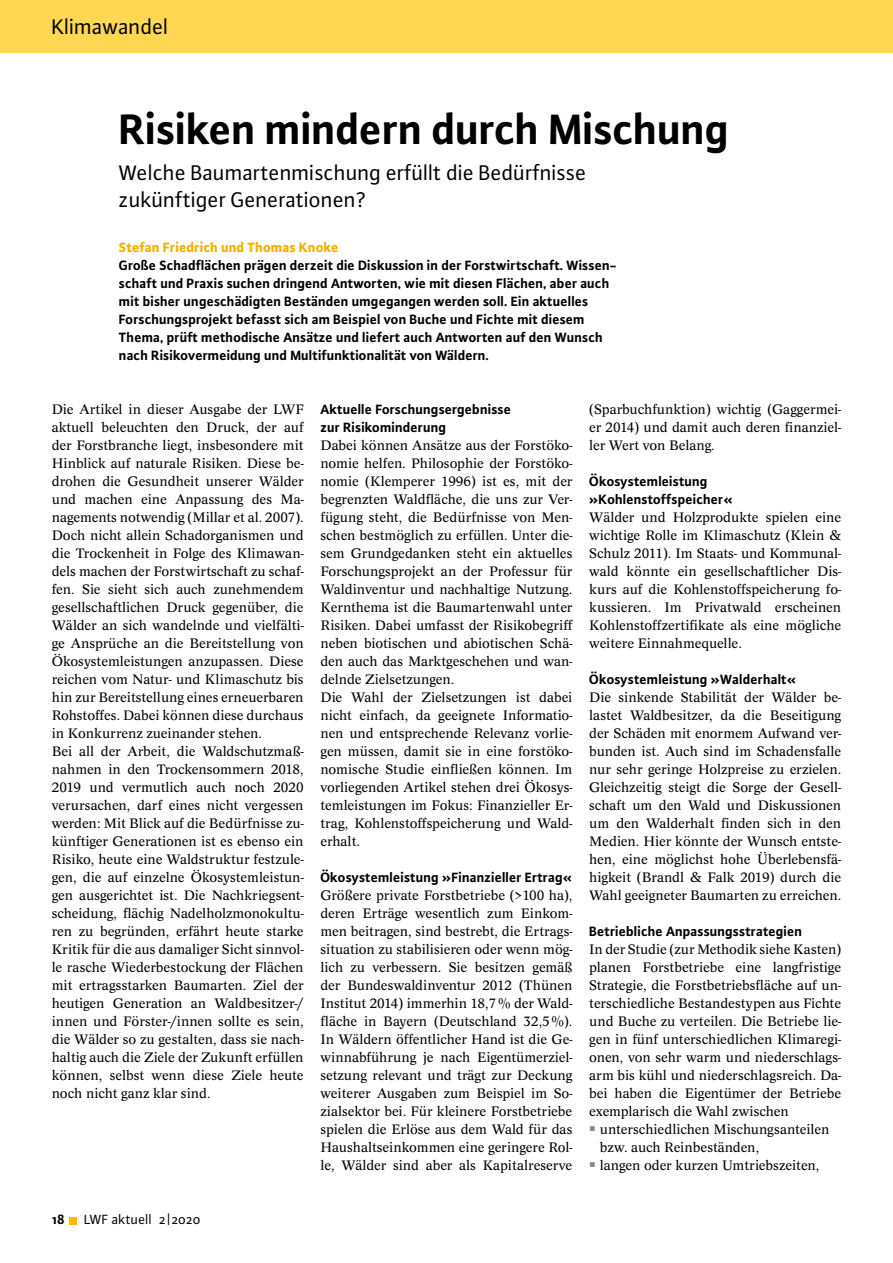
<style>
.page{position:relative;width:893px;height:1263px;background:#fff}
.page>*{position:absolute;margin:0;border:0;box-sizing:border-box;transform-origin:0 0}
.t1{font:700 45px "Plus Sans Pro";letter-spacing:-.01em;color:#000}
.t2{font:22.5px/27px "Plus Sans Pro";letter-spacing:-.005em;color:#000}
.t3{font:14.25px/18px "Concept";letter-spacing:-.005em;color:#000;text-align:justify}
.t4{font:700 14.25px/18px "Plus Sans Pro";color:#000}
.t5{font:800 14.25px "Plus Sans Pro";color:#f1b300}
.t6{font:14.25px "Plus Sans Pro";color:#000}
</style>
<div class="page">
<div style="left:0;top:0;width:893px;height:53px;background:#ffd753"></div>
<div style="left:70px;top:1217px;width:7px;height:7px;background:#fbb900"></div>
<h2 class="t2" style="left:52px;top:13px;width:118px">Klimawandel</h2>
<h1 class="t1" style="left:119px;top:95px;width:612px">Risiken mindern durch Mischung</h1>
<h2 class="t2" style="left:119px;top:158px;width:469px">Welche Baumartenmischung erfüllt die Bedürfnisse zukünftiger Generationen?</h2>
<p class="t5" style="left:119px;top:236px;width:221px">Stefan Friedrich und Thomas Knoke</p>
<p class="t4" style="left:119px;top:255px;width:499px">Große Schadflächen prägen derzeit die Diskussion in der Forstwirtschaft. Wissen&shy;schaft und Praxis suchen dringend Antworten, wie mit diesen Flächen, aber auch mit bisher ungeschädigten Beständen umgegangen werden soll. Ein aktuelles Forschungsprojekt befasst sich am Beispiel von Buche und Fichte mit diesem Thema, prüft methodische Ansätze und liefert auch Antworten auf den Wunsch nach Risikovermeidung und Multifunktionalität von Wäldern.</p>
<p class="t3" style="left:52px;top:400px;width:253px;text-align:left">Die Artikel in dieser Ausgabe der LWF aktuell beleuchten den Druck, der auf der Forstbranche liegt, insbesondere mit Hinblick auf naturale Risiken. Diese be&shy;drohen die Gesundheit unserer Wälder und machen eine Anpassung des Ma&shy;nagements notwendig (Millar et al. 2007).<br>Doch nicht allein Schadorganismen und die Trockenheit in Folge des Klimawan&shy;dels machen der Forstwirtschaft zu schaf&shy;fen. Sie sieht sich auch zunehmendem gesellschaftlichen Druck gegenüber, die Wälder an sich wandelnde und vielfälti&shy;ge Ansprüche an die Bereitstellung von Ökosystemleistungen anzupassen. Diese reichen vom Natur- und Klimaschutz bis hin zur Bereitstellung eines erneuerbaren Rohstoffes. Dabei können diese durchaus in Konkurrenz zueinander stehen.<br>Bei all der Arbeit, die Waldschutzmaß&shy;nahmen in den Trockensommern 2018, 2019 und vermutlich auch noch 2020 verursachen, darf eines nicht vergessen werden: Mit Blick auf die Bedürfnisse zu&shy;künftiger Generationen ist es ebenso ein Risiko, heute eine Waldstruktur festzule&shy;gen, die auf einzelne Ökosystemleistun&shy;gen ausgerichtet ist. Die Nachkriegsent&shy;scheidung, flächig Nadelholzmonokultu&shy;ren zu begründen, erfährt heute starke Kritik für die aus damaliger Sicht sinnvol&shy;le rasche Wiederbestockung der Flächen mit ertragsstarken Baumarten. Ziel der heutigen Generation an Waldbesitzer-/ innen und Förster-/innen sollte es sein, die Wälder so zu gestalten, dass sie nach&shy;haltig auch die Ziele der Zukunft erfüllen können, selbst wenn diese Ziele heute noch nicht ganz klar sind.</p>
<p class="t4" style="left:320px;top:399px;width:192px">Aktuelle Forschungsergebnisse zur Risikominderung</p>
<p class="t3" style="left:320px;top:436px;width:253px;text-align:left">Dabei können Ansätze aus der Forstöko&shy;nomie helfen. Philosophie der Forstöko&shy;nomie (Klemperer 1996) ist es, mit der begrenzten Waldfläche, die uns zur Ver&shy;fügung steht, die Bedürfnisse von Men&shy;schen bestmöglich zu erfüllen. Unter die&shy;sem Grundgedanken steht ein aktuelles Forschungsprojekt an der Professur für Waldinventur und nachhaltige Nutzung.<br>Kernthema ist die Baumartenwahl unter Risiken. Dabei umfasst der Risikobegriff neben biotischen und abiotischen Schä&shy;den auch das Marktgeschehen und wan&shy;delnde Zielsetzungen.<br>Die Wahl der Zielsetzungen ist dabei nicht einfach, da geeignete Informatio&shy;nen und entsprechende Relevanz vorlie&shy;gen müssen, damit sie in eine forstöko&shy;nomische Studie einfließen können. Im vorliegenden Artikel stehen drei Ökosys&shy;temleistungen im Fokus: Finanzieller Er&shy;trag, Kohlenstoffspeicherung und Wald&shy;erhalt.</p>
<p class="t4" style="left:320px;top:867px;width:253px">Ökosystemleistung »Finanzieller Ertrag«</p>
<p class="t3" style="left:320px;top:886px;width:253px">Größere private Forstbetriebe (&gt;100 ha), deren Erträge wesentlich zum Einkom&shy;men beitragen, sind bestrebt, die Ertrags&shy;situation zu stabilisieren oder wenn mög&shy;lich zu verbessern. Sie besitzen gemäß der Bundeswaldinventur 2012 (Thünen Institut 2014) immerhin 18,7% der Wald&shy;fläche in Bayern (Deutschland 32,5%).<br>In Wäldern öffentlicher Hand ist die Ge&shy;winnabführung je nach Eigentümerziel&shy;setzung relevant und trägt zur Deckung weiterer Ausgaben zum Beispiel im So&shy;zialsektor bei. Für kleinere Forstbetriebe spielen die Erlöse aus dem Wald für das Haushaltseinkommen eine geringere Rol&shy;le, Wälder sind aber als Kapitalreserve</p>
<p class="t4" style="left:52px;top:1209px;width:14px">18</p>
<p class="t6" style="left:84px;top:1210px;width:118px">LWF aktuell 2 |2020</p>
<p class="t3" style="left:589px;top:400px;width:253px">(Sparbuchfunktion) wichtig (Gaggermei&shy;er 2014) und damit auch deren finanziel&shy;ler Wert von Belang.</p>
<p class="t4" style="left:589px;top:471px;width:145px">Ökosystemleistung »Kohlenstoffspeicher«</p>
<p class="t3" style="left:589px;top:508px;width:253px">Wälder und Holzprodukte spielen eine wichtige Rolle im Klimaschutz (Klein &amp; Schulz 2011). Im Staats- und Kommunal&shy;wald könnte ein gesellschaftlicher Dis&shy;kurs auf die Kohlenstoffspeicherung fo&shy;kussieren. Im Privatwald erscheinen Kohlenstoffzertifikate als eine mögliche weitere Einnahmequelle.</p>
<p class="t4" style="left:589px;top:669px;width:208px">Ökosystemleistung »Walderhalt«</p>
<p class="t3" style="left:589px;top:688px;width:253px">Die sinkende Stabilität der Wälder be&shy;lastet Waldbesitzer, da die Beseitigung der Schäden mit enormem Aufwand ver&shy;bunden ist. Auch sind im Schadensfalle nur sehr geringe Holzpreise zu erzielen.<br>Gleichzeitig steigt die Sorge der Gesell&shy;schaft um den Wald und Diskussionen um den Walderhalt finden sich in den Medien. Hier könnte der Wunsch entste&shy;hen, eine möglichst hohe Überlebensfä&shy;higkeit (Brandl &amp; Falk 2019) durch die Wahl geeigneter Baumarten zu erreichen.</p>
<p class="t4" style="left:589px;top:921px;width:214px">Betriebliche Anpassungsstrategien</p>
<p class="t3" style="left:589px;top:940px;width:253px">In der Studie (zur Methodik siehe Kasten) planen Forstbetriebe eine langfristige Strategie, die Forstbetriebsfläche auf un&shy;terschiedliche Bestandestypen aus Fichte und Buche zu verteilen. Die Betriebe lie&shy;gen in fünf unterschiedlichen Klimaregi&shy;onen, von sehr warm und niederschlags&shy;arm bis kühl und niederschlagsreich. Da&shy;bei haben die Eigentümer der Betriebe exemplarisch die Wahl zwischen</p>
<p class="t3" style="left:600px;top:1120px;width:231px;text-align:left">unterschiedlichen Mischungsanteilen bzw. auch Reinbeständen,<br>langen oder kurzen Umtriebszeiten,</p>
</div>
